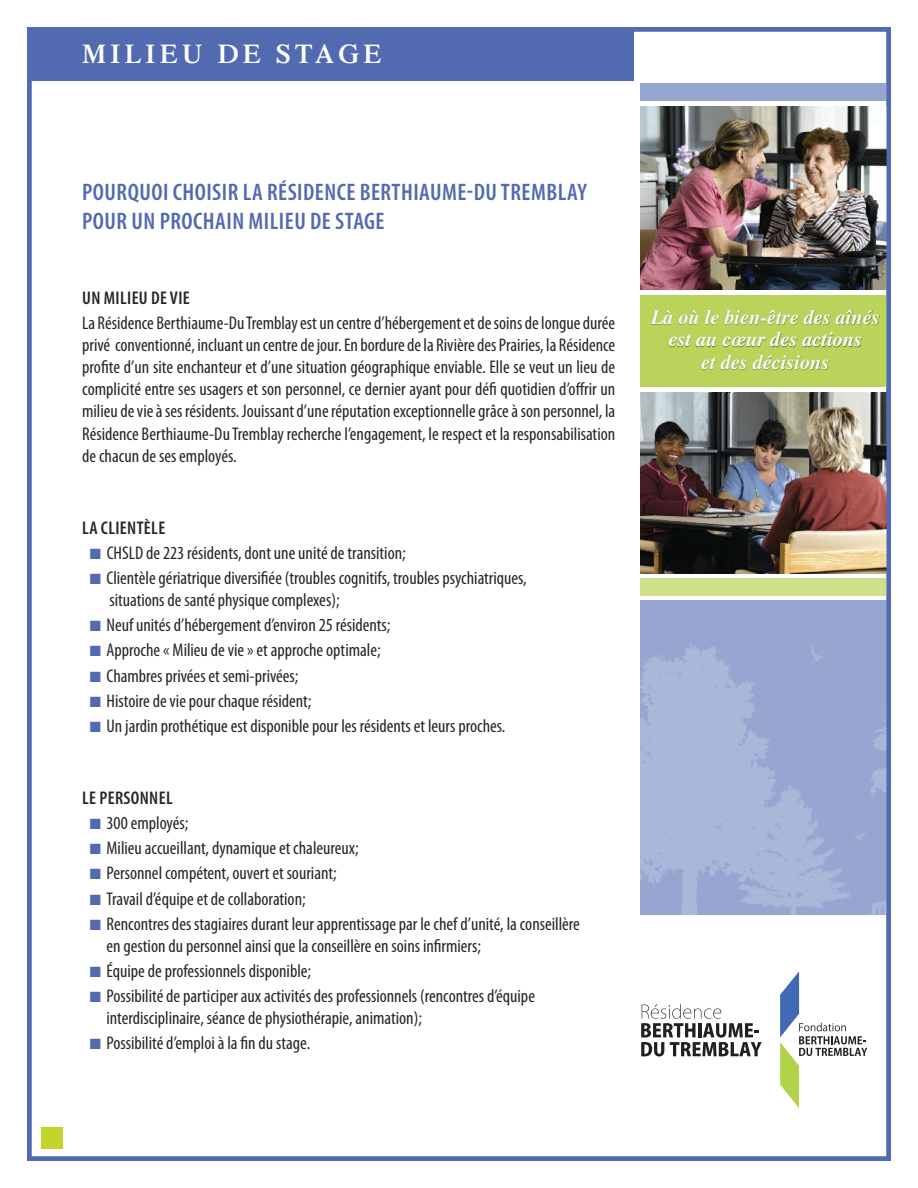
<style>
.page{position:relative;width:918px;height:1188px;background:#fff}
.page>*{position:absolute;margin:0;border:0;box-sizing:border-box;transform-origin:0 0}
.t1{font:600 27px "Times LT Std";letter-spacing:.15em;color:#fff}
.t2{font:600 condensed 24px/28.8px "Myriad Pro";letter-spacing:.02em;color:#516ab0}
.t3{font:italic 700 20.25px/22.5px "Times LT Std";color:#fff;text-align:center}
.t4{font:condensed 18.45px/22px "Myriad Pro";color:#272627}
.t5{font:600 condensed 18.45px "Myriad Pro";letter-spacing:.02em;color:#272627}
.s1{color:#516ab0}
</style>
<div class="page">
<div style="left:27px;top:27px;width:607px;height:54px;background:#516ab0"></div>
<div style="left:640px;top:578px;width:251px;height:18px;background:#cee08b"></div>
<img style="left:640px;top:393px;width:246px;height:180px">
<div style="left:640px;top:601px;width:251px;height:314px;background:#96a6d0"></div>
<div style="left:640px;top:83px;width:246px;height:18px;background:#96a6d0"></div>
<img style="left:640px;top:642px;width:246px;height:273px">
<img style="left:640px;top:106px;width:246px;height:184px">
<div style="left:640px;top:295px;width:251px;height:91px;background:#b9d35a"></div>
<img style="left:640px;top:386px;width:246px;height:7px">
<img style="left:650px;top:310px;width:230px;height:60px">
<svg style="left:641px;top:1004px;width:121px;height:52px"></svg>
<svg style="left:780px;top:971px;width:87px;height:137px"></svg>
<div style="left:27px;top:27px;width:864px;height:1134px;border:4px solid #516ab0"></div>
<div style="left:42px;top:1127px;width:21px;height:21px;background:#c3d42d"></div>
<h1 class="t1" style="left:82px;top:44px;width:301px">MILIEU DE STAGE</h1>
<h2 class="t2" style="left:82px;top:180px;width:506px">POURQUOI CHOISIR LA RÉSIDENCE BERTHIAUME-DU TREMBLAY<br>POUR UN PROCHAIN MILIEU DE STAGE</h2>
<p class="t5" style="left:82px;top:291px;width:109px">UN MILIEU DE VIE</p>
<p class="t4" style="left:82px;top:313px;width:535px;text-align:justify">La Résidence Berthiaume-DuTremblayestun centred’hébergementetdesoinsdelonguedurée privé conventionné, incluantun centredejour.En borduredela RivièredesPrairies, la Résidence profite d’un site enchanteur et d’une situation géographique enviable. Elle se veut un lieu de complicité entre ses usagers et son personnel, ce dernier ayant pour défi quotidien d’offrir un milieudevieàsesrésidents. Jouissantd’uneréputation exceptionnellegrâceàson personnel, la Résidence Berthiaume-DuTremblay recherche l’engagement, le respect et la responsabilisation de chacun de ses employés.</p>
<p class="t5" style="left:82px;top:521px;width:85px">LA CLIENTÈLE</p>
<p class="t4" style="left:90px;top:543px;width:318px"><span class="s1">■</span> CHSLD de 223 résidents, dont une unité de transition;</p>
<p class="t4" style="left:109px;top:569px;width:419px;text-indent:-20px"><span class="s1">■</span> Clientèle gériatrique diversifiée (troubles cognitifs, troubles psychiatriques, situations de santé physique complexes);</p>
<p class="t4" style="left:90px;top:616px;width:302px"><span class="s1">■</span> Neuf unités d’hébergement d’environ 25 résidents;</p>
<p class="t4" style="left:90px;top:641px;width:292px"><span class="s1">■</span> Approche « Milieu de vie » et approche optimale;</p>
<p class="t4" style="left:90px;top:666px;width:210px"><span class="s1">■</span> Chambres privées et semi-privées;</p>
<p class="t4" style="left:90px;top:691px;width:223px"><span class="s1">■</span> Histoire de vie pour chaque résident;</p>
<p class="t4" style="left:90px;top:716px;width:417px"><span class="s1">■</span> Un jardin prothétique est disponible pour les résidents et leurs proches.</p>
<p class="t5" style="left:82px;top:791px;width:92px">LE PERSONNEL</p>
<p class="t4" style="left:90px;top:814px;width:100px"><span class="s1">■</span> 300 employés;</p>
<p class="t4" style="left:90px;top:839px;width:271px"><span class="s1">■</span> Milieu accueillant, dynamique et chaleureux;</p>
<p class="t4" style="left:90px;top:864px;width:248px"><span class="s1">■</span> Personnel compétent, ouvert et souriant;</p>
<p class="t4" style="left:90px;top:889px;width:218px"><span class="s1">■</span> Travail d’équipe et de collaboration;</p>
<p class="t4" style="left:107px;top:914px;width:475px;text-indent:-17px"><span class="s1">■</span> Rencontres des stagiaires durant leur apprentissage par le chef d’unité, la conseillère en gestion du personnel ainsi que la conseillère en soins infirmiers;</p>
<p class="t4" style="left:90px;top:961px;width:223px"><span class="s1">■</span> Équipe de professionnels disponible;</p>
<p class="t4" style="left:107px;top:986px;width:430px;text-indent:-17px"><span class="s1">■</span> Possibilité de participer aux activités des professionnels (rencontres d’équipe interdisciplinaire, séance de physiothérapie, animation);</p>
<p class="t4" style="left:90px;top:1034px;width:222px"><span class="s1">■</span> Possibilité d’emploi à la fin du stage.</p>
<p class="t3" style="left:651px;top:308px;width:230px">Là où le bien-être des aînés est au cœur des actions<br>et des décisions</p>
</div>
